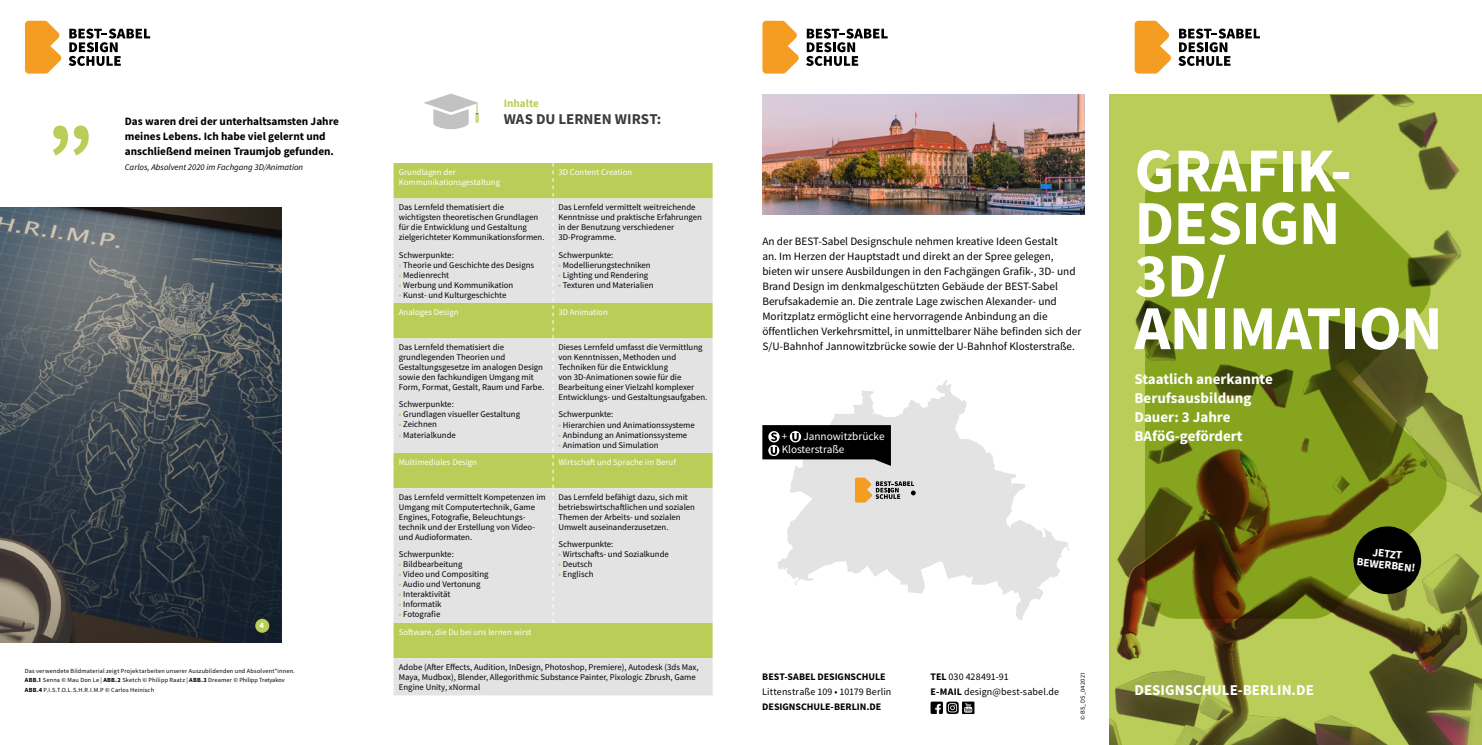
<style>
.page{position:relative;width:1482px;height:745px;background:#fff}
.page>*{position:absolute;margin:0;border:0;box-sizing:border-box;transform-origin:0 0}
.t1{font:700 62.5px/52.5px "Source Sans Pro";letter-spacing:-.01em;color:#fff}
.t2{font:700 15px/18.8px "Source Sans Pro";color:#fff}
.t3{font:700 15px "Source Sans Pro";color:#3b3b3a}
.t4{font:11.25px/15px "Source Sans Pro";color:#000}
.t5{font:700 11.25px/15px "Source Sans Pro";color:#000}
.t6{font:11.25px/13.6px "Source Sans Pro";color:#fff}
.t7{font:700 11.25px/11.2px "Source Sans Pro";color:#fff;text-align:center}
.t8{font:700 11.25px "Source Sans Pro";color:#b9cd58}
.t9{font:10px/15px "Source Sans Pro";letter-spacing:.015em;color:#000}
.t10{font:700 10px "Source Sans Pro";letter-spacing:-.005em;color:#000}
.t11{font:8.75px/10px "Source Sans Pro";color:#000}
.t12{font:8.75px/10px "Source Sans Pro";color:#fff}
.t13{font:italic 8.75px "Source Sans Pro";color:#000}
.t14{font:900 8.12px "Source Sans Pro";color:#fff}
.t15{font:6.25px/9.4px "Source Sans Pro";letter-spacing:.03em;color:#000}
.s1{font-weight:700}
.s2{color:#b9cd58}
.s3{font-size:50px}
</style>
<div class="page">
<svg style="left:1109px;top:95px;width:372px;height:649px;background:#9eab49"></svg>
<svg style="left:1144px;top:164px;width:302px;height:454px;background:#7a8c20"></svg>
<div style="left:930px;top:701px;width:12px;height:12px;background:#000;border-radius:2px"></div>
<svg style="left:935px;top:701px;width:39px;height:12px"></svg>
<svg style="left:777px;top:380px;width:292px;height:240px"></svg>
<svg style="left:762px;top:425px;width:128px;height:40px;background:#2a2a2a"></svg>
<svg style="left:854px;top:477px;width:61px;height:25px;background:#c2ae92"></svg>
<img style="left:762px;top:95px;width:322px;height:120px">
<svg style="left:424px;top:93px;width:55px;height:36px"></svg>
<img style="left:0;top:207px;width:281px;height:435px">
<div style="left:255px;top:618px;width:14px;height:14px;background:#b9cd58;border-radius:50%"></div>
<svg style="left:1351px;top:524px;width:71px;height:71px;background:#2c330f"></svg>
<svg style="left:53px;top:125px;width:36px;height:30px"></svg>
<div style="left:393px;top:163px;width:319px;height:35px;background:#b9cd58"></div>
<svg style="left:393px;top:198px;width:319px;height:497px;background:#dadec5"></svg>
<svg style="left:552px;top:163px;width:1px;height:459px"></svg>
<svg style="left:1134px;top:21px;width:36px;height:53px;background:#f6ae48"></svg>
<svg style="left:1178px;top:29px;width:81px;height:37px"></svg>
<svg style="left:762px;top:21px;width:36px;height:53px;background:#f6ae48"></svg>
<svg style="left:806px;top:29px;width:81px;height:37px"></svg>
<svg style="left:25px;top:21px;width:36px;height:53px"></svg>
<svg style="left:69px;top:29px;width:81px;height:37px"></svg>
<p class="t5" style="left:125px;top:113px;width:215px">Das waren drei der unterhaltsamsten Jahre meines Lebens. Ich habe viel gelernt und anschließend meinen Traumjob gefunden.</p>
<p class="t13" style="left:125px;top:161px;width:180px">Carlos, Absolvent 2020 im Fachgang 3D/Animation</p>
<p class="t14" style="left:259px;top:619px;width:6px">4</p>
<p class="t15" style="left:25px;top:665px;width:271px">Das verwendete Bildmaterial zeigt Projektarbeiten unserer Auszubildenden und Absolvent*innen.<br><span class="s1">ABB.1</span> Senna © Mau Don Le | <span class="s1">ABB.2</span> Sketch © Philipp Raatz | <span class="s1">ABB.3</span> Dreamer © Philipp Tretyakov<br><span class="s1">ABB.4</span> P.I.S.T.O.L.S.H.R.I.M.P © Carlos Heinisch</p>
<p class="t8" style="left:503px;top:95px;width:37px">Inhalte</p>
<h2 class="t3" style="left:503px;top:109px;width:159px">WAS DU LERNEN WIRST:</h2>
<p class="t12" style="left:399px;top:167px;width:103px">Grundlagen der<br>Kommunikationsgestaltung</p>
<p class="t12" style="left:558px;top:167px;width:75px">3D Content Creation</p>
<p class="t11" style="left:399px;top:202px;width:147px">Das Lernfeld thematisiert die wichtigsten theoretischen Grundlagen für die Entwicklung und Gestaltung zielgerichteter Kommunikationsformen.</p>
<p class="t11" style="left:399px;top:249px;width:56px">Schwerpunkte:</p>
<p class="t11" style="left:399px;top:259px;width:137px"><span class="s2">•</span> Theorie und Geschichte des Designs</p>
<p class="t11" style="left:399px;top:269px;width:52px"><span class="s2">•</span> Medienrecht</p>
<p class="t11" style="left:399px;top:279px;width:116px"><span class="s2">•</span> Werbung und Kommunikation</p>
<p class="t11" style="left:399px;top:289px;width:109px"><span class="s2">•</span> Kunst- und Kulturgeschichte</p>
<p class="t11" style="left:558px;top:202px;width:145px">Das Lernfeld vermittelt weitreichende<br>Kenntnisse und praktische Erfahrungen in der Benutzung verschiedener<br>3D-Programme.</p>
<p class="t11" style="left:558px;top:249px;width:56px">Schwerpunkte:</p>
<p class="t11" style="left:558px;top:259px;width:94px"><span class="s2">•</span> Modellierungstechniken</p>
<p class="t11" style="left:558px;top:269px;width:91px"><span class="s2">•</span> Lighting und Rendering</p>
<p class="t11" style="left:558px;top:279px;width:97px"><span class="s2">•</span> Texturen und Materialien</p>
<p class="t12" style="left:399px;top:306px;width:61px">Analoges Design</p>
<p class="t12" style="left:558px;top:306px;width:51px">3D Animation</p>
<p class="t11" style="left:399px;top:342px;width:147px">Das Lernfeld thematisiert die grundlegenden Theorien und Gestaltungsgesetze im analogen Design sowie den fachkundigen Umgang mit Form, Format, Gestalt, Raum und Farbe.</p>
<p class="t11" style="left:399px;top:399px;width:56px">Schwerpunkte:</p>
<p class="t11" style="left:399px;top:409px;width:123px"><span class="s2">•</span> Grundlagen visueller Gestaltung</p>
<p class="t11" style="left:399px;top:419px;width:40px"><span class="s2">•</span> Zeichnen</p>
<p class="t11" style="left:399px;top:429px;width:59px"><span class="s2">•</span> Materialkunde</p>
<p class="t11" style="left:558px;top:342px;width:150px">Dieses Lernfeld umfasst die Vermittlung von Kenntnissen, Methoden und Techniken für die Entwicklung<br>von 3D-Animationen sowie für die Bearbeitung einer Vielzahl komplexer Entwicklungs- und Gestaltungsaufgaben.</p>
<p class="t11" style="left:558px;top:409px;width:56px">Schwerpunkte:</p>
<p class="t11" style="left:558px;top:419px;width:138px"><span class="s2">•</span> Hierarchien und Animationssysteme</p>
<p class="t11" style="left:558px;top:429px;width:130px"><span class="s2">•</span> Anbindung an Animationssysteme</p>
<p class="t11" style="left:558px;top:439px;width:102px"><span class="s2">•</span> Animation und Simulation</p>
<p class="t12" style="left:399px;top:456px;width:80px">Multimediales Design</p>
<p class="t12" style="left:558px;top:456px;width:119px">Wirtschaft und Sprache im Beruf</p>
<p class="t11" style="left:399px;top:492px;width:148px">Das Lernfeld vermittelt Kompetenzen im Umgang mit Computertechnik, Game Engines, Fotografie, Beleuchtungs&shy;technik und der Erstellung von Video&shy;und Audioformaten.</p>
<p class="t11" style="left:399px;top:549px;width:56px">Schwerpunkte:</p>
<p class="t11" style="left:399px;top:559px;width:65px"><span class="s2">•</span> Bildbearbeitung</p>
<p class="t11" style="left:399px;top:569px;width:91px"><span class="s2">•</span> Video und Compositing</p>
<p class="t11" style="left:399px;top:579px;width:83px"><span class="s2">•</span> Audio und Vertonung</p>
<p class="t11" style="left:399px;top:589px;width:53px"><span class="s2">•</span> Interaktivität</p>
<p class="t11" style="left:399px;top:599px;width:44px"><span class="s2">•</span> Informatik</p>
<p class="t11" style="left:399px;top:609px;width:43px"><span class="s2">•</span> Fotografie</p>
<p class="t11" style="left:558px;top:492px;width:138px">Das Lernfeld befähigt dazu, sich mit betriebswirtschaftlichen und sozialen Themen der Arbeits- und sozialen Umwelt auseinanderzusetzen.</p>
<p class="t11" style="left:558px;top:539px;width:56px">Schwerpunkte:</p>
<p class="t11" style="left:558px;top:549px;width:112px"><span class="s2">•</span> Wirtschafts- und Sozialkunde</p>
<p class="t11" style="left:558px;top:559px;width:36px"><span class="s2">•</span> Deutsch</p>
<p class="t11" style="left:558px;top:569px;width:37px"><span class="s2">•</span> Englisch</p>
<p class="t12" style="left:399px;top:626px;width:134px">Software, die Du bei uns lernen wirst</p>
<p class="t11" style="left:399px;top:661px;width:301px">Adobe (After Effects, Audition, InDesign, Photoshop, Premiere), Autodesk (3ds Max,<br>Maya, Mudbox), Blender, Allegorithmic Substance Painter, Pixologic Zbrush, Game<br>Engine Unity, xNormal</p>
<p class="t4" style="left:762px;top:233px;width:320px">An der BEST-Sabel Designschule nehmen kreative Ideen Gestalt<br>an. Im Herzen der Hauptstadt und direkt an der Spree gelegen, bieten wir unsere Ausbildungen in den Fachgängen Grafik-, 3D- und Brand Design im denkmalgeschützten Gebäude der BEST-Sabel Berufsakademie an. Die zentrale Lage zwischen Alexander- und Moritzplatz ermöglicht eine hervorragende Anbindung an die öffentlichen Verkehrsmittel, in unmittelbarer Nähe befinden sich der S/U-Bahnhof Jannowitzbrücke sowie der U-Bahnhof Klosterstraße.</p>
<p class="t6" style="left:781px;top:429px;width:104px;text-indent:22px">Jannowitzbrücke<br>Klosterstraße</p>
<p class="t6" style="left:781px;top:429px;width:7px">+</p>
<p class="t10" style="left:762px;top:670px;width:125px">BEST-SABEL DESIGNSCHULE</p>
<p class="t9" style="left:762px;top:684px;width:131px">Littenstraße 109 • 10179 Berlin</p>
<p class="t10" style="left:762px;top:700px;width:120px">DESIGNSCHULE-BERLIN.DE</p>
<p class="t9" style="left:930px;top:669px;width:130px"><span class="s1">TEL</span> 030 428491-91<br><span class="s1">E-MAIL</span> design@best-sabel.de</p>
<p class="t15" style="left:1077px;top:719px;width:49px;rotate:-90deg">© BS_DS_042021</p>
<h1 class="t1" style="left:1134px;top:143px;width:309px">GRAFIK-<br>DESIGN<br>3D<span class="s3">/<br></span>ANIMATION</h1>
<h2 class="t2" style="left:1134px;top:369px;width:140px">Staatlich anerkannte<br>Berufsausbildung<br>Dauer: 3 Jahre<br>BAföG-gefördert</h2>
<p class="t7" style="left:1358px;top:544px;width:60px;rotate:6deg">JETZT<br>BEWERBEN!</p>
<h2 class="t2" style="left:1134px;top:680px;width:181px">DESIGNSCHULE-BERLIN.DE</h2>
</div>
